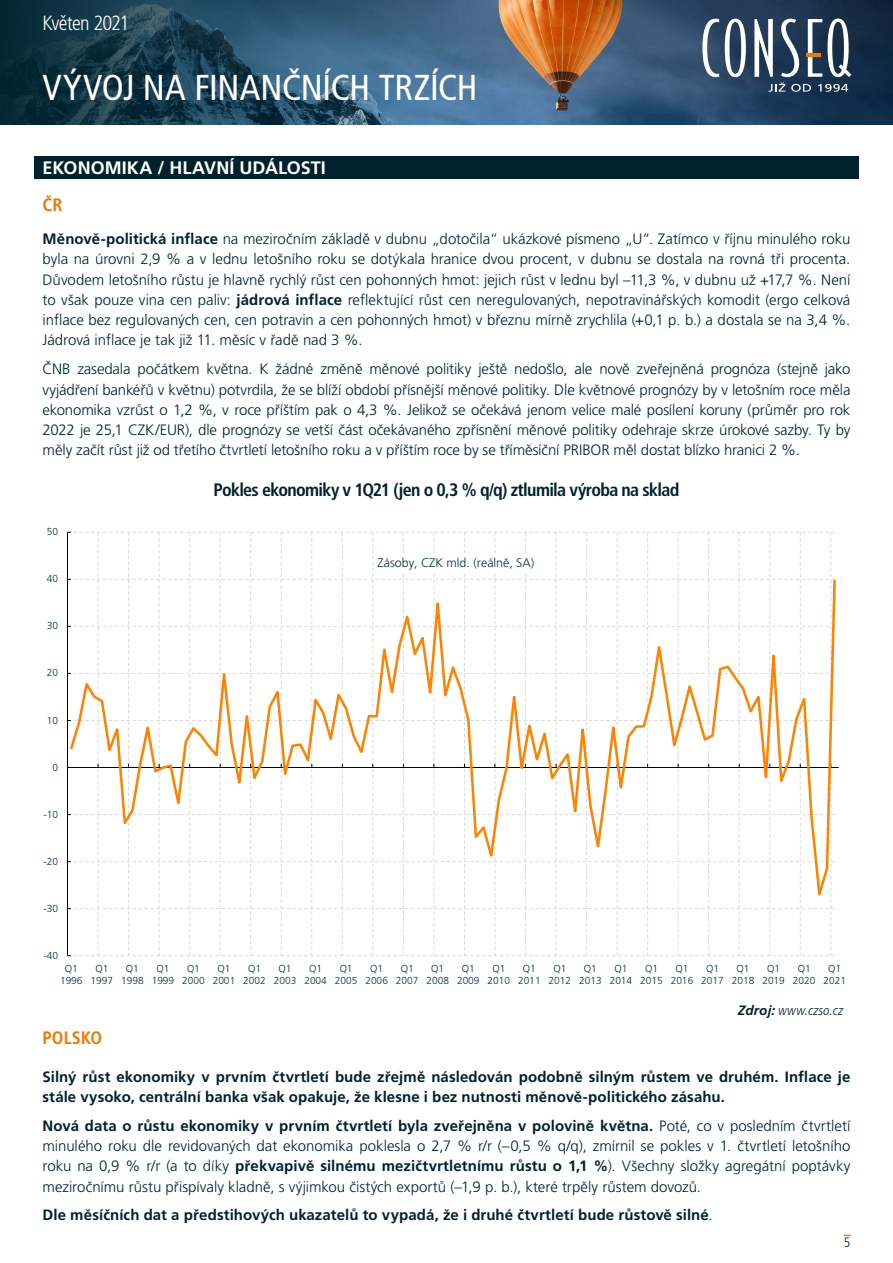
<style>
.page{position:relative;width:893px;height:1263px;background:#fff}
.page>*{position:absolute;margin:0;border:0;box-sizing:border-box;transform-origin:0 0}
.t1{font:condensed 36px "Frutiger LT Pro";letter-spacing:-.01em;color:#fff}
.t2{font:300 condensed 20.55px "Frutiger LT Pro";letter-spacing:-.04em;color:#fff}
.t3{font:700 condensed 18px "Frutiger LT Pro";letter-spacing:-.04em;color:#00222c}
.t4{font:700 18px "Frutiger LT Pro";color:#fff}
.t5{font:700 condensed 18px "Frutiger LT Pro";letter-spacing:.005em;color:#f17900}
.t6{font:300 15px/20.2px "Frutiger LT Pro";letter-spacing:-.005em;color:#00222c;text-align:justify}
.t7{font:700 15px/20.2px "Frutiger LT Pro";letter-spacing:.005em;color:#00222c}
.t8{font:italic 300 condensed 13.5px "Frutiger LT Pro";letter-spacing:.025em;color:#00222c}
.t9{font:300 condensed 13.5px "Frutiger LT Pro";color:#00222c}
.t10{font:300 12.45px "Frutiger LT Pro";color:#00313c}
.t11{font:300 10.2px/12.3px "Frutiger LT Pro";letter-spacing:.005em;color:#00313c;text-align:center}
.s1{font-weight:700}
.s2{font-weight:700;font-stretch:normal}
.s3{font-weight:300}
</style>
<div class="page">
<img style="left:496px;top:0;width:397px;height:124px">
<svg style="left:0;top:0;width:496px;height:124px;background:#294f67"></svg>
<svg style="left:702px;top:19px;width:17px;height:58px"></svg>
<svg style="left:725px;top:19px;width:21px;height:58px"></svg>
<svg style="left:754px;top:19px;width:97px;height:73px"></svg>
<div style="left:34px;top:157px;width:825px;height:22px;background:#00222c"></div>
<svg style="left:67px;top:532px;width:771px;height:424px"></svg>
<svg style="left:68px;top:573px;width:769px;height:334px"></svg>
<div style="left:374px;top:553px;width:164px;height:19px;background:#fff"></div>
<h2 class="t2" style="left:43px;top:11px;width:88px">Květen 2021</h2>
<h1 class="t1" style="left:43px;top:67px;width:436px">VÝVOJ NA FINANČNÍCH TRZÍCH</h1>
<p class="t4" style="left:43px;top:157px;width:285px">EKONOMIKA / HLAVNÍ UDÁLOSTI</p>
<p class="t5" style="left:43px;top:194px;width:22px">ČR</p>
<p class="t6" style="left:43px;top:229px;width:809px"><span class="s1">Měnově-politická inflace</span> na meziročním základě v dubnu „dotočila“ ukázkové písmeno „U“. Zatímco v říjnu minulého roku byla na úrovni 2,9 % a v lednu letošního roku se dotýkala hranice dvou procent, v dubnu se dostala na rovná tři procenta.<br>Důvodem letošního růstu je hlavně rychlý růst cen pohonných hmot: jejich růst v lednu byl –11,3 %, v dubnu už +17,7 %. Není to však pouze vina cen paliv: <span class="s1">jádrová inflace</span> reflektující růst cen neregulovaných, nepotravinářských komodit (ergo celková inflace bez regulovaných cen, cen potravin a cen pohonných hmot) v březnu mírně zrychlila (+0,1 p. b.) a dostala se na 3,4 %.<br>Jádrová inflace je tak již 11. měsíc v řadě nad 3 %.</p>
<p class="t6" style="left:43px;top:359px;width:809px">ČNB zasedala počátkem května. K žádné změně měnové politiky ještě nedošlo, ale nově zveřejněná prognóza (stejně jako vyjádření bankéřů v květnu) potvrdila, že se blíží období přísnější měnové politiky. Dle květnové prognózy by v letošním roce měla ekonomika vzrůst o 1,2 %, v roce příštím pak o 4,3 %. Jelikož se očekává jenom velice malé posílení koruny (průměr pro rok 2022 je 25,1 CZK/EUR), dle prognózy se vetší část očekávaného zpřísnění měnové politiky odehraje skrze úrokové sazby. Ty by měly začít růst již od třetího čtvrtletí letošního roku a v příštím roce by se tříměsíční PRIBOR měl dostat blízko hranici 2 %.</p>
<p class="t11" style="left:47px;top:526px;width:13px">50</p>
<p class="t11" style="left:47px;top:573px;width:13px">40</p>
<p class="t11" style="left:47px;top:620px;width:13px">30</p>
<p class="t11" style="left:47px;top:667px;width:13px">20</p>
<p class="t11" style="left:47px;top:714px;width:13px">10</p>
<p class="t11" style="left:53px;top:761px;width:7px">0</p>
<p class="t11" style="left:43px;top:808px;width:16px">-10</p>
<p class="t11" style="left:43px;top:855px;width:16px">-20</p>
<p class="t11" style="left:43px;top:902px;width:16px">-30</p>
<p class="t11" style="left:43px;top:949px;width:16px">-40</p>
<p class="t3" style="left:214px;top:479px;width:467px">Pokles ekonomiky v 1Q21 (jen o 0,3 % q/q) ztlumila výroba na sklad</p>
<p class="t10" style="left:378px;top:555px;width:158px">Zásoby, CZK mld. (reálně, SA)</p>
<p class="t11" style="left:60px;top:962px;width:24px">Q1<br>1996</p>
<p class="t11" style="left:91px;top:962px;width:24px">Q1<br>1997</p>
<p class="t11" style="left:121px;top:962px;width:24px">Q1<br>1998</p>
<p class="t11" style="left:152px;top:962px;width:24px">Q1<br>1999</p>
<p class="t11" style="left:182px;top:962px;width:24px">Q1<br>2000</p>
<p class="t11" style="left:213px;top:962px;width:24px">Q1<br>2001</p>
<p class="t11" style="left:243px;top:962px;width:24px">Q1<br>2002</p>
<p class="t11" style="left:274px;top:962px;width:24px">Q1<br>2003</p>
<p class="t11" style="left:304px;top:962px;width:24px">Q1<br>2004</p>
<p class="t11" style="left:335px;top:962px;width:24px">Q1<br>2005</p>
<p class="t11" style="left:365px;top:962px;width:24px">Q1<br>2006</p>
<p class="t11" style="left:396px;top:962px;width:24px">Q1<br>2007</p>
<p class="t11" style="left:426px;top:962px;width:24px">Q1<br>2008</p>
<p class="t11" style="left:457px;top:962px;width:24px">Q1<br>2009</p>
<p class="t11" style="left:488px;top:962px;width:24px">Q1<br>2010</p>
<p class="t11" style="left:518px;top:962px;width:24px">Q1<br>2011</p>
<p class="t11" style="left:549px;top:962px;width:24px">Q1<br>2012</p>
<p class="t11" style="left:579px;top:962px;width:24px">Q1<br>2013</p>
<p class="t11" style="left:610px;top:962px;width:24px">Q1<br>2014</p>
<p class="t11" style="left:640px;top:962px;width:24px">Q1<br>2015</p>
<p class="t11" style="left:671px;top:962px;width:24px">Q1<br>2016</p>
<p class="t11" style="left:701px;top:962px;width:24px">Q1<br>2017</p>
<p class="t11" style="left:732px;top:962px;width:24px">Q1<br>2018</p>
<p class="t11" style="left:762px;top:962px;width:24px">Q1<br>2019</p>
<p class="t11" style="left:793px;top:962px;width:24px">Q1<br>2020</p>
<p class="t11" style="left:823px;top:962px;width:24px">Q1<br>2021</p>
<p class="t8" style="left:738px;top:1002px;width:107px"><span class="s2">Zdroj:</span> www.czso.cz</p>
<p class="t5" style="left:43px;top:1027px;width:61px">POLSKO</p>
<p class="t7" style="left:43px;top:1066px;width:809px">Silný růst ekonomiky v prvním čtvrtletí bude zřejmě následován podobně silným růstem ve druhém. Inflace je stále vysoko, centrální banka však opakuje, že klesne i bez nutnosti měnově-politického zásahu.</p>
<p class="t6" style="left:43px;top:1115px;width:809px"><span class="s1">Nová data o růstu ekonomiky v prvním čtvrtletí byla zveřejněna v polovině května.</span> Poté, co v posledním čtvrtletí minulého roku dle revidovaných dat ekonomika poklesla o 2,7 % r/r (–0,5 % q/q), zmírnil se pokles v 1. čtvrtletí letošního roku na 0,9 % r/r (a to díky <span class="s1">překvapivě silnému mezičtvrtletnímu růstu o 1,1 %</span>). Všechny složky agregátní poptávky meziročnímu růstu přispívaly kladně, s výjimkou čistých exportů (–1,9 p. b.), které trpěly růstem dovozů.</p>
<p class="t7" style="left:43px;top:1205px;width:672px">Dle měsíčních dat a předstihových ukazatelů to vypadá, že i druhé čtvrtletí bude růstově silné<span class="s3">.</span></p>
<p class="t9" style="left:844px;top:1234px;width:8px">5</p>
</div>
